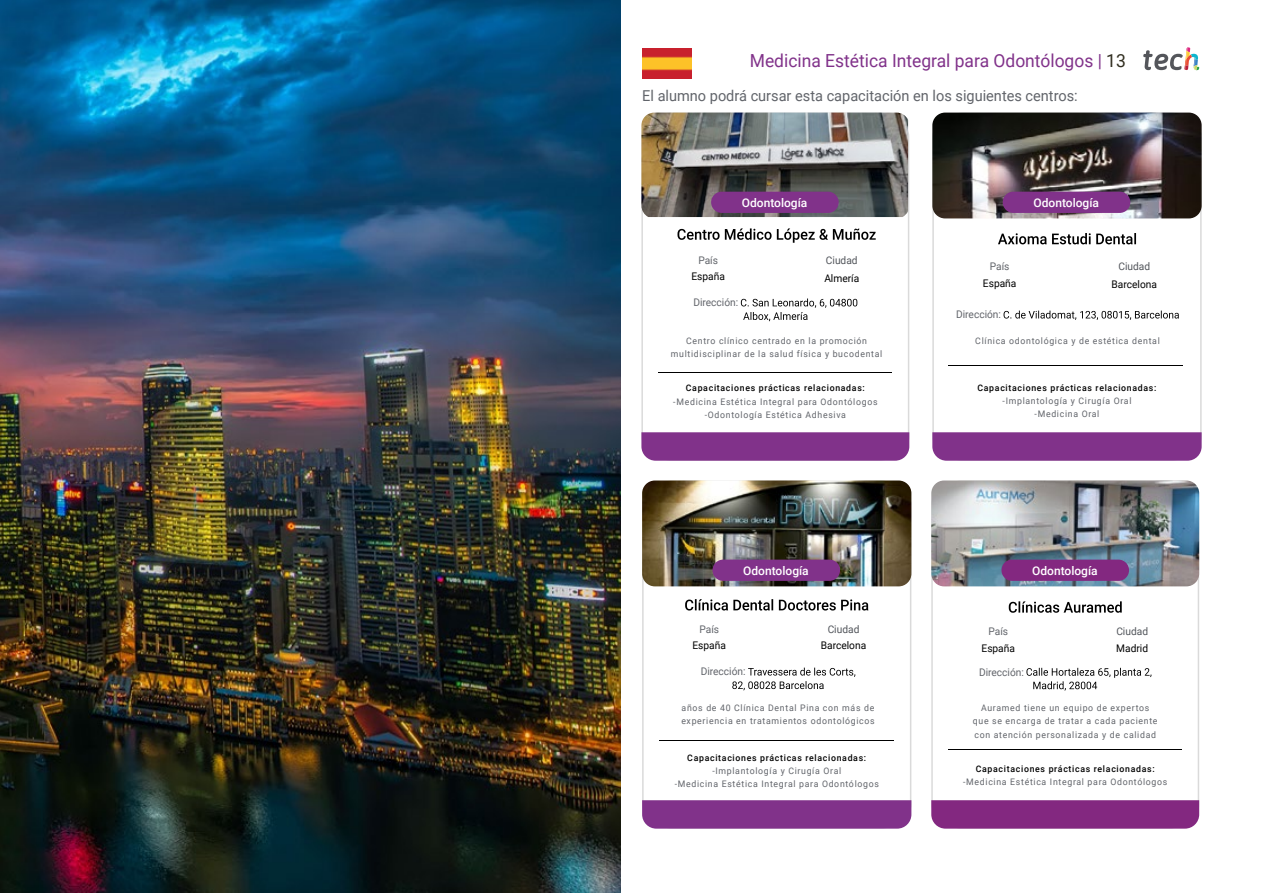
<style>
.page{position:relative;width:1263px;height:893px;background:#fff}
.page>*{position:absolute;margin:0;border:0;box-sizing:border-box;transform-origin:0 0}
.t1{font:18px "Roboto";color:#81328a}
.t2{font:15px "Roboto";color:#61646a}
.t3{font:500 12px "Roboto";color:#fff}
.t4{font:10.5px "Roboto";color:#61646a}
.t5{font:10.5px "Roboto";color:#000}
.t6{font:10.5px "Roboto";color:#52555b}
.t7{font:9px/13.5px "Roboto";letter-spacing:.08em;color:#61646a;text-align:center}
.t8{font:500 9px "Roboto";letter-spacing:.08em;color:#000}
.s1{color:#7e3289}
.s2{color:#312e20}
</style>
<div class="page">
<svg style="left:1143px;top:47px;width:56px;height:24px"></svg>
<img style="left:0;top:0;width:621px;height:893px">
<img style="left:642px;top:49px;width:49px;height:30px">
<svg style="left:641px;top:112px;width:269px;height:337px"></svg>
<img style="left:641px;top:113px;width:267px;height:104px">
<div style="left:711px;top:192px;width:128px;height:21px;background:#81328a;border-radius:11px"></div>
<svg style="left:641px;top:432px;width:268px;height:29px"></svg>
<hr style="left:658px;top:372px;width:234px;height:1px;background:#000">
<svg style="left:677px;top:228px;width:199px;height:15px"></svg>
<svg style="left:741px;top:298px;width:116px;height:23px"></svg>
<svg style="left:932px;top:112px;width:270px;height:320px"></svg>
<img style="left:932px;top:113px;width:269px;height:105px">
<div style="left:1003px;top:192px;width:127px;height:21px;background:#81328a;border-radius:11px"></div>
<svg style="left:932px;top:432px;width:270px;height:29px"></svg>
<hr style="left:948px;top:365px;width:235px;height:1px;background:#000">
<svg style="left:998px;top:233px;width:138px;height:11px"></svg>
<svg style="left:1003px;top:311px;width:176px;height:9px"></svg>
<svg style="left:642px;top:490px;width:270px;height:328px"></svg>
<img style="left:642px;top:480px;width:269px;height:106px">
<div style="left:712px;top:560px;width:128px;height:21px;background:#81328a;border-radius:11px"></div>
<svg style="left:642px;top:800px;width:269px;height:29px"></svg>
<hr style="left:659px;top:741px;width:235px;height:1px;background:#000">
<svg style="left:685px;top:599px;width:183px;height:11px"></svg>
<svg style="left:732px;top:668px;width:123px;height:22px"></svg>
<svg style="left:931px;top:491px;width:269px;height:325px"></svg>
<img style="left:931px;top:480px;width:268px;height:106px">
<hr style="left:948px;top:750px;width:234px;height:1px;background:#000">
<svg style="left:1009px;top:601px;width:113px;height:12px"></svg>
<svg style="left:1026px;top:668px;width:125px;height:23px"></svg>
<svg style="left:931px;top:800px;width:268px;height:29px"></svg>
<div style="left:1001px;top:560px;width:128px;height:21px;background:#832880;border-radius:11px"></div>
<h1 class="t1" style="left:750px;top:48px;width:378px">Medicina Estética Integral para Odontólogos <span class="s1">|</span> <span class="s2">13</span></h1>
<h2 class="t2" style="left:642px;top:86px;width:437px">El alumno podrá cursar esta capacitación en los siguientes centros:</h2>
<h3 class="t3" style="left:742px;top:194px;width:67px">Odontología</h3>
<p class="t4" style="left:698px;top:253px;width:21px">País</p>
<p class="t5" style="left:691px;top:269px;width:35px">España</p>
<p class="t6" style="left:826px;top:253px;width:33px">Ciudad</p>
<p class="t5" style="left:824px;top:271px;width:36px">Almería</p>
<p class="t4" style="left:693px;top:295px;width:46px">Dirección:</p>
<p class="t7" style="left:671px;top:333px;width:213px">Centro clínico centrado en la promoción multidisciplinar de la salud física y bucodental</p>
<p class="t8" style="left:686px;top:382px;width:180px">Capacitaciones prácticas relacionadas:</p>
<p class="t7" style="left:673px;top:394px;width:206px">-Medicina Estética Integral para Odontólogos -Odontología Estética Adhesiva</p>
<h3 class="t3" style="left:743px;top:562px;width:67px">Odontología</h3>
<p class="t4" style="left:699px;top:622px;width:21px">País</p>
<p class="t5" style="left:692px;top:638px;width:35px">España</p>
<p class="t6" style="left:828px;top:622px;width:33px">Ciudad</p>
<p class="t5" style="left:821px;top:638px;width:47px">Barcelona</p>
<p class="t4" style="left:701px;top:664px;width:46px">Dirección:</p>
<p class="t7" style="left:681px;top:700px;width:195px;text-align:left">años de 40 Clínica Dental Pina con más de experiencia en tratamientos odontológicos</p>
<p class="t8" style="left:687px;top:751px;width:180px">Capacitaciones prácticas relacionadas:</p>
<p class="t7" style="left:675px;top:764px;width:206px">-Implantología y Cirugía Oral<br>-Medicina Estética Integral para Odontólogos</p>
<h3 class="t3" style="left:1033px;top:194px;width:67px">Odontología</h3>
<p class="t4" style="left:990px;top:259px;width:21px">País</p>
<p class="t5" style="left:983px;top:275px;width:35px">España</p>
<p class="t6" style="left:1118px;top:259px;width:33px">Ciudad</p>
<p class="t5" style="left:1111px;top:277px;width:47px">Barcelona</p>
<p class="t4" style="left:956px;top:307px;width:46px">Dirección:</p>
<p class="t7" style="left:975px;top:334px;width:186px">Clínica odontológica y de estética dental</p>
<p class="t8" style="left:977px;top:381px;width:180px">Capacitaciones prácticas relacionadas:</p>
<p class="t7" style="left:1002px;top:394px;width:130px">-Implantología y Cirugía Oral -Medicina Oral</p>
<h3 class="t3" style="left:1032px;top:562px;width:67px">Odontología</h3>
<p class="t4" style="left:988px;top:624px;width:21px">País</p>
<p class="t5" style="left:981px;top:640px;width:35px">España</p>
<p class="t6" style="left:1116px;top:624px;width:33px">Ciudad</p>
<p class="t5" style="left:1116px;top:640px;width:33px">Madrid</p>
<p class="t4" style="left:979px;top:665px;width:46px">Dirección:</p>
<p class="t7" style="left:973px;top:701px;width:186px">Auramed tiene un equipo de expertos que se encarga de tratar a cada paciente con atención personalizada y de calidad</p>
<p class="t8" style="left:976px;top:762px;width:180px">Capacitaciones prácticas relacionadas:</p>
<p class="t7" style="left:963px;top:775px;width:206px">-Medicina Estética Integral para Odontólogos</p>
</div>
